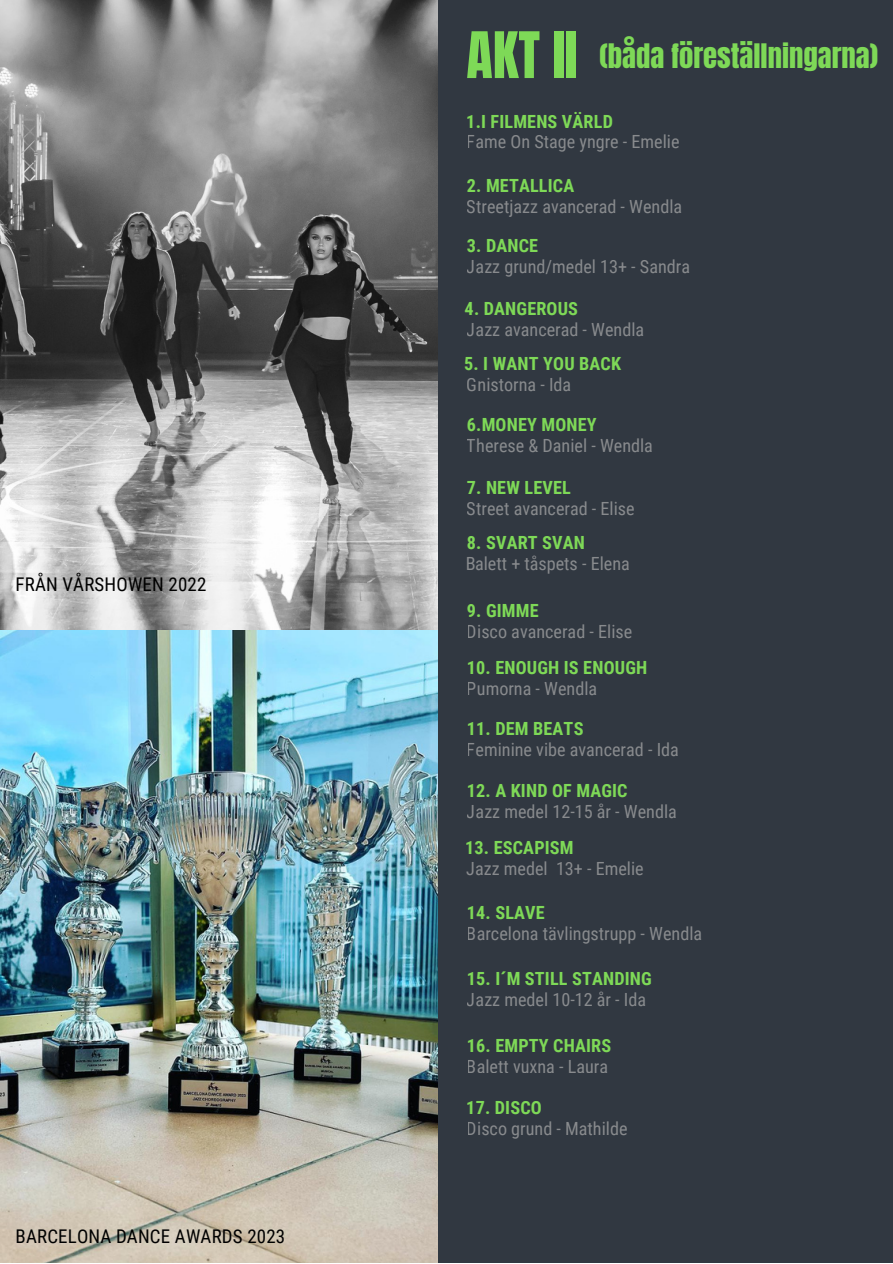
<style>
.page{position:relative;width:893px;height:1264px;background:#fff}
.page>*{position:absolute;margin:0;border:0;box-sizing:border-box;transform-origin:0 0}
.t1{font:54.45px "Anton";color:#7ed957}
.t2{font:28.65px "Anton";color:#7ed957}
.t3{font:18.9px "Roboto Condensed";letter-spacing:.01em;color:#000}
.t4{font:18.15px "Roboto Condensed";color:#afafaf}
.t5{font:700 18.15px "Roboto Condensed";letter-spacing:.01em;color:#7ed957}
</style>
<div class="page">
<div style="left:0;top:0;width:892px;height:1262px;background:#313841"></div>
<img style="left:0;top:0;width:438px;height:1262px">
<p class="t3" style="left:16px;top:573px;width:192px">FRÅN VÅRSHOWEN 2022</p>
<p class="t3" style="left:16px;top:1225px;width:271px">BARCELONA DANCE AWARDS 2023</p>
<p class="t1" style="left:466px;top:16px;width:113px">AKT II</p>
<p class="t5" style="left:466px;top:111px;width:148px">1.I FILMENS VÄRLD</p>
<p class="t4" style="left:467px;top:131px;width:214px">Fame On Stage yngre - Emelie</p>
<p class="t5" style="left:467px;top:175px;width:109px">2. METALLICA</p>
<p class="t4" style="left:467px;top:196px;width:217px">Streetjazz avancerad - Wendla</p>
<p class="t5" style="left:467px;top:235px;width:73px">3. DANCE</p>
<p class="t4" style="left:467px;top:256px;width:225px">Jazz grund/medel 13+ - Sandra</p>
<p class="t5" style="left:464px;top:298px;width:115px">4. DANGEROUS</p>
<p class="t4" style="left:467px;top:319px;width:179px">Jazz avancerad - Wendla</p>
<p class="t5" style="left:464px;top:353px;width:158px">5. I WANT YOU BACK</p>
<p class="t4" style="left:467px;top:374px;width:106px">Gnistorna - Ida</p>
<p class="t5" style="left:467px;top:414px;width:131px">6.MONEY MONEY</p>
<p class="t4" style="left:467px;top:435px;width:188px">Therese &amp; Daniel - Wendla</p>
<p class="t5" style="left:467px;top:477px;width:105px">7. NEW LEVEL</p>
<p class="t2" style="left:599px;top:35px;width:280px">(båda föreställningarna)</p>
<p class="t4" style="left:467px;top:498px;width:169px">Street avancerad - Elise</p>
<p class="t5" style="left:467px;top:532px;width:120px">8. SVART SVAN</p>
<p class="t4" style="left:465px;top:553px;width:166px">Balett + tåspets - Elena</p>
<p class="t5" style="left:467px;top:600px;width:73px">9. GIMME</p>
<p class="t4" style="left:467px;top:621px;width:167px">Disco avancerad - Elise</p>
<p class="t5" style="left:467px;top:657px;width:182px">10. ENOUGH IS ENOUGH</p>
<p class="t4" style="left:467px;top:678px;width:132px">Pumorna - Wendla</p>
<p class="t5" style="left:467px;top:718px;width:118px">11. DEM BEATS</p>
<p class="t4" style="left:467px;top:739px;width:213px">Feminine vibe avancerad - Ida</p>
<p class="t5" style="left:467px;top:780px;width:162px">12. A KIND OF MAGIC</p>
<p class="t4" style="left:467px;top:801px;width:211px">Jazz medel 12-15 år - Wendla</p>
<p class="t5" style="left:465px;top:837px;width:110px">13. ESCAPISM</p>
<p class="t4" style="left:466px;top:858px;width:179px">Jazz medel 13+ - Emelie</p>
<p class="t5" style="left:467px;top:901px;width:79px">14. SLAVE</p>
<p class="t4" style="left:467px;top:922px;width:237px">Barcelona tävlingstrupp - Wendla</p>
<p class="t5" style="left:467px;top:968px;width:186px">15. I´M STILL STANDING</p>
<p class="t4" style="left:467px;top:989px;width:181px">Jazz medel 10-12 år - Ida</p>
<p class="t5" style="left:467px;top:1034px;width:146px">16. EMPTY CHAIRS</p>
<p class="t4" style="left:467px;top:1055px;width:143px">Balett vuxna - Laura</p>
<p class="t5" style="left:466px;top:1097px;width:77px">17. DISCO</p>
<p class="t4" style="left:467px;top:1118px;width:162px">Disco grund - Mathilde</p>
</div>
